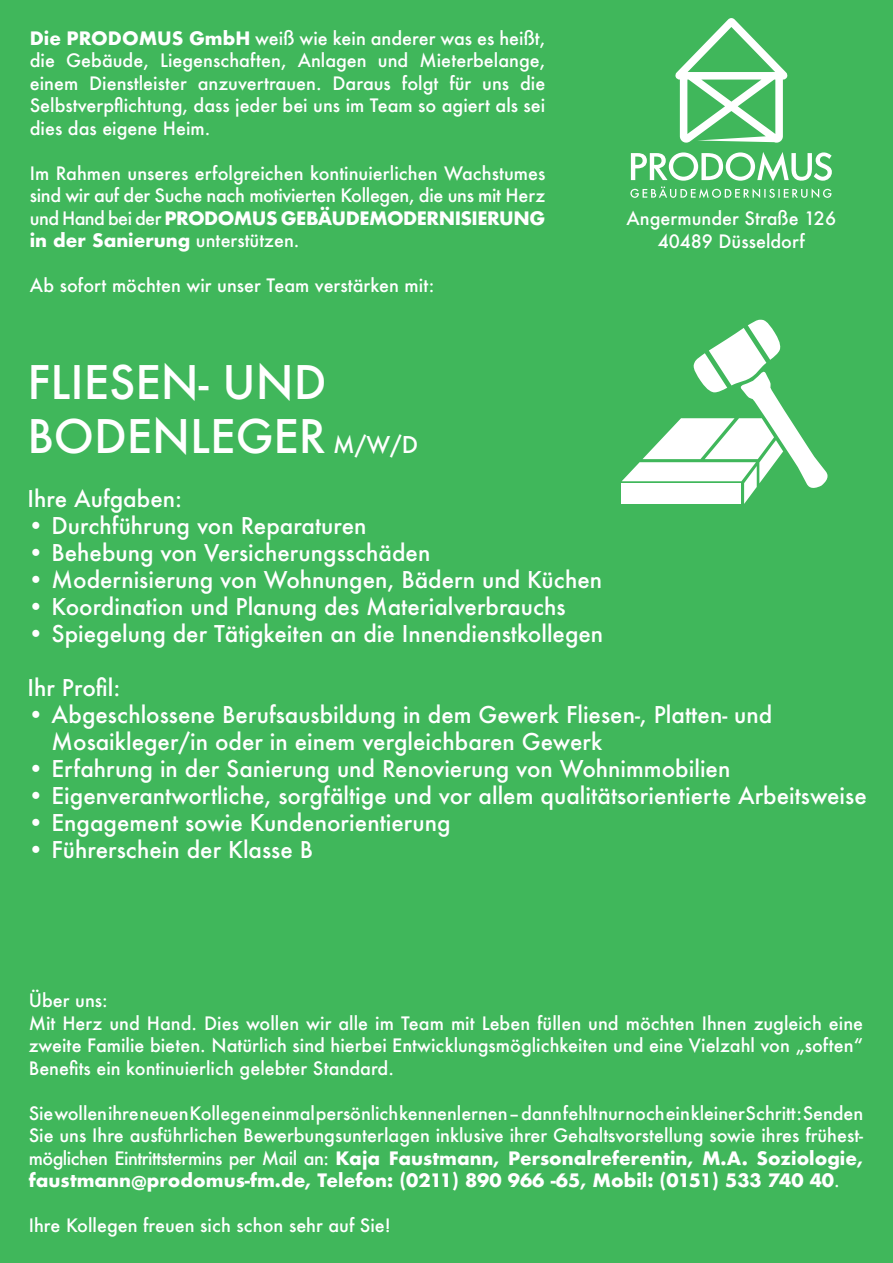
<style>
.page{position:relative;width:893px;height:1263px;background:#40b75b}
.page>*{position:absolute;margin:0;border:0;box-sizing:border-box;transform-origin:0 0}
.t1{font:500 45px/54px "Futura";color:#fff}
.t2{font:500 22.5px/27px "Futura";color:#fff}
.t3{font:500 18px/22.5px "Futura";color:#fff;text-align:justify}
.s1{font-weight:700}
.s2{font-size:22.5px}
</style>
<div class="page">
<svg style="left:675px;top:18px;width:113px;height:125px"></svg>
<svg style="left:630px;top:152px;width:202px;height:46px"></svg>
<svg style="left:622px;top:319px;width:206px;height:185px"></svg>
<p class="t3" style="left:30px;top:27px;width:517px"><span class="s1">Die PRODOMUS GmbH</span> weiß wie kein anderer was es heißt, die Gebäude, Liegenschaften, Anlagen und Mieterbelange, einem Dienstleister anzuvertrauen. Daraus folgt für uns die Selbstverpflichtung, dass jeder bei uns im Team so agiert als sei dies das eigene Heim.</p>
<p class="t3" style="left:30px;top:162px;width:517px">Im Rahmen unseres erfolgreichen kontinuierlichen Wachstumes sind wir auf der Suche nach motivierten Kollegen, die uns mit Herz und Hand bei der <span class="s1">PRODOMUS GEBÄUDEMODERNISIERUNG in der Sanierung</span> unterstützen.</p>
<p class="t3" style="left:30px;top:274px;width:406px">Ab sofort möchten wir unser Team verstärken mit:</p>
<p class="t3" style="left:626px;top:207px;width:211px;text-align:center">Angermunder Straße 126<br>40489 Düsseldorf</p>
<h1 class="t1" style="left:28px;top:354px;width:392px">FLIESEN- UND<br>BODENLEGER <span class="s2">M/W/D</span></h1>
<p class="t2" style="left:28px;top:484px;width:156px">Ihre Aufgaben:</p>
<p class="t2" style="left:28px;top:511px;width:340px">• Durchführung von Reparaturen</p>
<p class="t2" style="left:28px;top:538px;width:404px">• Behebung von Versicherungsschäden</p>
<p class="t2" style="left:28px;top:565px;width:576px">• Modernisierung von Wohnungen, Bädern und Küchen</p>
<p class="t2" style="left:28px;top:592px;width:540px">• Koordination und Planung des Materialverbrauchs</p>
<p class="t2" style="left:28px;top:619px;width:577px">• Spiegelung der Tätigkeiten an die Innendienstkollegen</p>
<p class="t2" style="left:28px;top:673px;width:94px">Ihr Profil:</p>
<p class="t2" style="left:52px;top:700px;width:722px;text-indent:-24px">• Abgeschlossene Berufsausbildung in dem Gewerk Fliesen-, Platten- und<br>Mosaikleger/in oder in einem vergleichbaren Gewerk</p>
<p class="t2" style="left:28px;top:754px;width:704px">• Erfahrung in der Sanierung und Renovierung von Wohnimmobilien</p>
<p class="t2" style="left:28px;top:781px;width:841px">• Eigenverantwortliche, sorgfältige und vor allem qualitätsorientierte Arbeitsweise</p>
<p class="t2" style="left:28px;top:808px;width:425px">• Engagement sowie Kundenorientierung</p>
<p class="t2" style="left:28px;top:835px;width:287px">• Führerschein der Klasse B</p>
<p class="t3" style="left:29px;top:989px;width:836px;text-align:left">Über uns:<br>Mit Herz und Hand. Dies wollen wir alle im Team mit Leben füllen und möchten Ihnen zugleich eine zweite Familie bieten. Natürlich sind hierbei Entwicklungsmöglichkeiten und eine Vielzahl von „soften“ Benefits ein kontinuierlich gelebter Standard.</p>
<p class="t3" style="left:29px;top:1101px;width:836px">Sie wollen ihre neuen Kollegen einmal persönlich kennenlernen – dann fehlt nur noch ein kleiner Schritt: Senden Sie uns Ihre ausführlichen Bewerbungsunterlagen inklusive ihrer Gehaltsvorstellung sowie ihres frühest&shy;möglichen Eintrittstermins per Mail an: <span class="s1">Kaja Faustmann, Personalreferentin, M.A. Soziologie, faustmann@prodomus-fm.de, Telefon: (0211) 890 966 -65, Mobil: (0151) 533 740 40</span>.</p>
<p class="t3" style="left:29px;top:1214px;width:364px">Ihre Kollegen freuen sich schon sehr auf Sie!</p>
</div>
